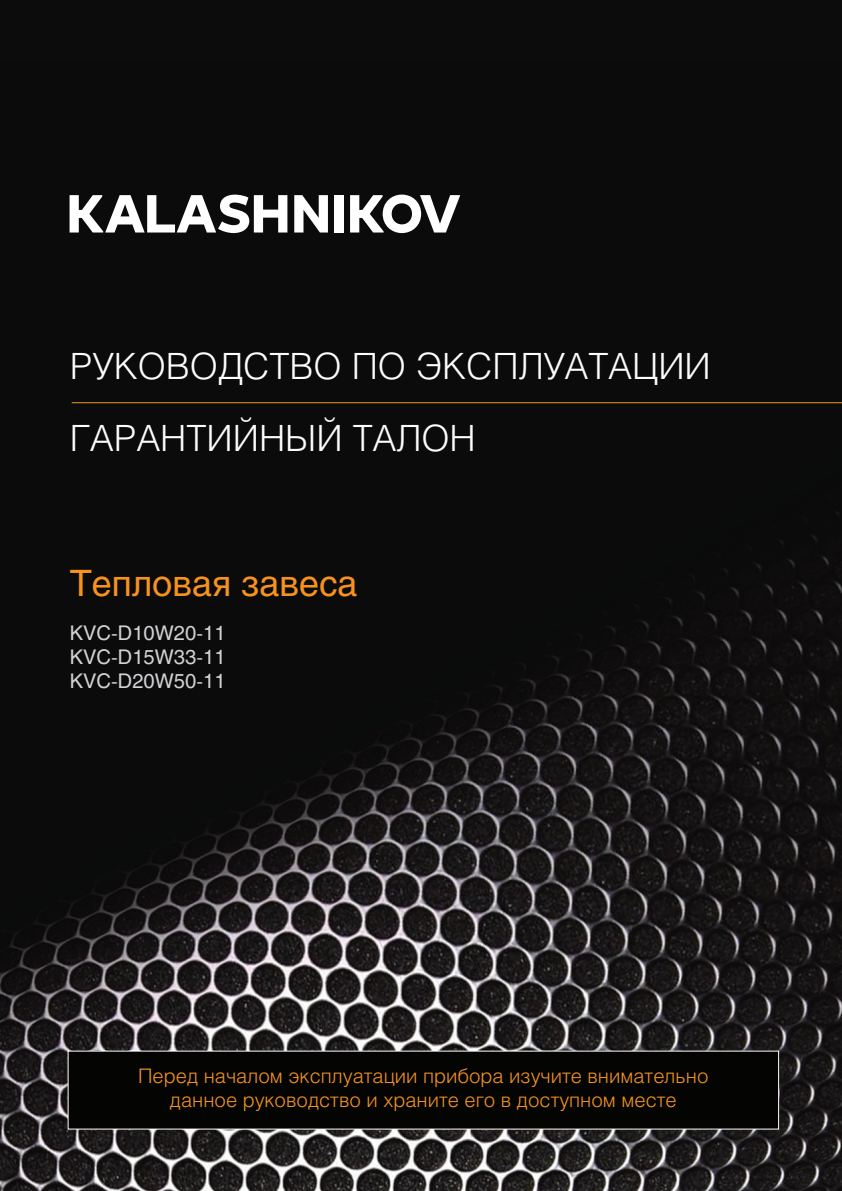
<style>
.page{position:relative;width:842px;height:1191px;background:#fff}
.page>*{position:absolute;margin:0;border:0;box-sizing:border-box;transform-origin:0 0}
.t1{font:36.2px/72px "Helios Light C";color:#fdfdfd}
.t2{font:36px "Helios C";color:#f7931d}
.t3{font:20px/24px "Helios Light C";color:#f7931d;text-align:center}
.t4{font:20px/24px "Helios C";color:#d1d2d4;text-align:justify}
</style>
<div class="page">
<img style="left:0;top:0;width:842px;height:1191px">
<hr style="left:72px;top:402px;width:770px;height:1px;background:#f7931d">
<div style="left:68px;top:1051px;width:711px;height:78px;background:#040503"></div>
<svg style="left:70px;top:195px;width:217px;height:38px"></svg>
<svg style="left:294px;top:195px;width:34px;height:37px"></svg>
<div style="left:335px;top:195px;width:9px;height:37px;background:#fff"></div>
<svg style="left:350px;top:195px;width:110px;height:38px"></svg>
<h1 class="t1" style="left:70px;top:330px;width:642px">РУКОВОДСТВО ПО ЭКСПЛУАТАЦИИ<br>ГАРАНТИЙНЫЙ ТАЛОН</h1>
<h2 class="t2" style="left:70px;top:561px;width:289px">Tепловая завеса</h2>
<p class="t4" style="left:70px;top:621px;width:157px">KVС-D10W20-11<br>KVС-D15W33-11<br>KVС-D20W50-11</p>
<p class="t3" style="left:138px;top:1063px;width:572px">Перед началом эксплуатации прибора изучите внимательно данное руководство и храните его в доступном месте</p>
</div>
